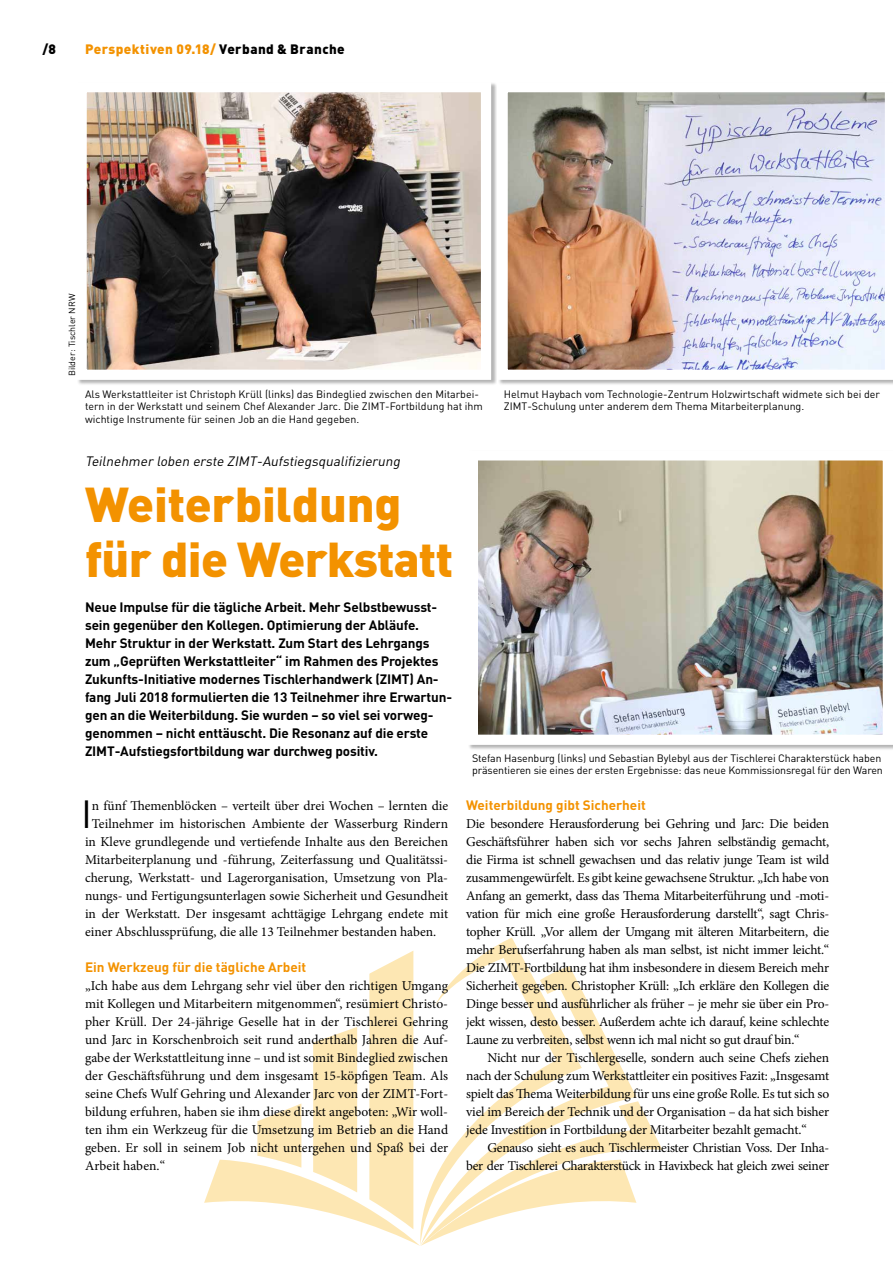
<style>
.page{position:relative;width:893px;height:1263px;background:#fff}
.page>*{position:absolute;margin:0;border:0;box-sizing:border-box;transform-origin:0 0}
.t1{font:900 48.3px/55.5px "DIN";letter-spacing:-.015em;color:#f39200}
.t2{font:38.85px "DIN";color:#000}
.t3{font:13.5px/18px "Minion Pro";letter-spacing:-.005em;color:#000;text-align:justify}
.t4{font:700 13.5px/18px "DIN";letter-spacing:-.01em;color:#000}
.t5{font:700 13.5px "DIN";color:#f39200}
.t6{font:italic 13.5px "DIN";color:#000}
.t7{font:900 13.5px "DIN";letter-spacing:.03em;color:#f39200}
.t8{font:900 13.5px "DIN";color:#000}
.t9{font:10.65px/12.8px "DIN";color:#000}
.t10{font:8.85px "DIN";color:#000}
.s1{color:#000}
</style>
<div class="page">
<svg style="left:204px;top:950px;width:458px;height:296px"></svg>
<div style="left:76px;top:82px;width:421px;height:304px;background:#000;opacity:.3"></div>
<img style="left:88px;top:93px;width:392px;height:276px">
<img style="left:507px;top:92px;width:378px;height:278px">
<img style="left:479px;top:461px;width:403px;height:273px">
<p class="t8" style="left:43px;top:40px;width:15px">/8</p>
<p class="t7" style="left:85px;top:40px;width:261px">Perspektiven 09.18/ <span class="s1">Verband &amp; Branche</span></p>
<p class="t10" style="left:67px;top:376px;width:84px;rotate:-90deg">Bilder: Tischler NRW</p>
<p class="t9" style="left:85px;top:387px;width:399px">Als Werkstattleiter ist Christoph Krüll (links) das Bindeglied zwischen den Mitarbei&shy;tern in der Werkstatt und seinem Chef Alexander Jarc. Die ZIMT-Fortbildung hat ihm wichtige Instrumente für seinen Job an die Hand gegeben.</p>
<p class="t9" style="left:504px;top:387px;width:378px">Helmut Haybach vom Technologie-Zentrum Holzwirtschaft widmete sich bei der<br>ZIMT-Schulung unter anderem dem Thema Mitarbeiterplanung.</p>
<p class="t6" style="left:85px;top:453px;width:319px">Teilnehmer loben erste ZIMT-Aufstiegsqualifizierung</p>
<h1 class="t1" style="left:85px;top:474px;width:370px">Weiterbildung für die Werkstatt</h1>
<p class="t4" style="left:85px;top:598px;width:369px">Neue Impulse für die tägliche Arbeit. Mehr Selbstbewusst&shy;sein gegenüber den Kollegen. Optimierung der Abläufe.<br>Mehr Struktur in der Werkstatt. Zum Start des Lehrgangs zum „Geprüften Werkstattleiter“ im Rahmen des Projektes Zukunfts-Initiative modernes Tischlerhandwerk (ZIMT) An&shy;fang Juli 2018 formulierten die 13 Teilnehmer ihre Erwartun&shy;gen an die Weiterbildung. Sie wurden – so viel sei vorweg&shy;genommen – nicht enttäuscht. Die Resonanz auf die erste ZIMT-Aufstiegsfortbildung war durchweg positiv.</p>
<h2 class="t2" style="left:81px;top:790px;width:12px">I</h2>
<p class="t3" style="left:92px;top:797px;width:358px">n fünf Themenblöcken – verteilt über drei Wochen – lernten die</p>
<p class="t3" style="left:92px;top:815px;width:358px">Teilnehmer im historischen Ambiente der Wasserburg Rindern</p>
<p class="t3" style="left:85px;top:833px;width:365px">in Kleve grundlegende und vertiefende Inhalte aus den Bereichen</p>
<p class="t3" style="left:85px;top:851px;width:365px">Mitarbeiterplanung und -führung, Zeiterfassung und Qualitätssi-</p>
<p class="t3" style="left:85px;top:869px;width:365px">cherung, Werkstatt- und Lagerorganisation, Umsetzung von Pla-</p>
<p class="t3" style="left:85px;top:887px;width:365px">nungs- und Fertigungsunterlagen sowie Sicherheit und Gesundheit</p>
<p class="t3" style="left:85px;top:905px;width:365px">in der Werkstatt. Der insgesamt achttägige Lehrgang endete mit</p>
<p class="t3" style="left:85px;top:923px;width:353px">einer Abschlussprüfung, die alle 13 Teilnehmer bestanden haben.</p>
<p class="t5" style="left:85px;top:958px;width:223px">Ein Werkzeug für die tägliche Arbeit</p>
<p class="t3" style="left:85px;top:977px;width:365px">„Ich habe aus dem Lehrgang sehr viel über den richtigen Umgang mit Kollegen und Mitarbeitern mitgenommen“, resümiert Christo&shy;pher Krüll. Der 24-jährige Geselle hat in der Tischlerei Gehring und Jarc in Korschenbroich seit rund anderthalb Jahren die Auf&shy;gabe der Werkstattleitung inne – und ist somit Bindeglied zwischen der Geschäftsführung und dem insgesamt 15-köpfigen Team. Als seine Chefs Wulf Gehring und Alexander Jarc von der ZIMT-Fort&shy;bildung erfuhren, haben sie ihm diese direkt angeboten: „Wir woll&shy;ten ihm ein Werkzeug für die Umsetzung im Betrieb an die Hand geben. Er soll in seinem Job nicht untergehen und Spaß bei der Arbeit haben.“</p>
<p class="t9" style="left:472px;top:751px;width:412px">Stefan Hasenburg (links) und Sebastian Bylebyl aus der Tischlerei Charakterstück haben präsentieren sie eines der ersten Ergebnisse: das neue Kommissionsregal für den Waren</p>
<p class="t5" style="left:466px;top:796px;width:181px">Weiterbildung gibt Sicherheit</p>
<p class="t3" style="left:466px;top:815px;width:365px">Die besondere Herausforderung bei Gehring und Jarc: Die beiden Geschäftsführer haben sich vor sechs Jahren selbständig gemacht, die Firma ist schnell gewachsen und das relativ junge Team ist wild zusammengewürfelt. Es gibt keine gewachsene Struktur. „Ich habe von Anfang an gemerkt, dass das Thema Mitarbeiterführung und -moti&shy;vation für mich eine große Herausforderung darstellt“, sagt Chris&shy;topher Krüll. „Vor allem der Umgang mit älteren Mitarbeitern, die mehr Berufserfahrung haben als man selbst, ist nicht immer leicht.“ Die ZIMT-Fortbildung hat ihm insbesondere in diesem Bereich mehr Sicherheit gegeben. Christopher Krüll: „Ich erkläre den Kollegen die Dinge besser und ausführlicher als früher – je mehr sie über ein Pro&shy;jekt wissen, desto besser. Außerdem achte ich darauf, keine schlechte Laune zu verbreiten, selbst wenn ich mal nicht so gut drauf bin.“</p>
<p class="t3" style="left:466px;top:1049px;width:365px;text-indent:21px">Nicht nur der Tischlergeselle, sondern auch seine Chefs ziehen nach der Schulung zum Werkstattleiter ein positives Fazit: „Insgesamt spielt das Thema Weiterbildung für uns eine große Rolle. Es tut sich so viel im Bereich der Technik und der Organisation – da hat sich bisher jede Investition in Fortbildung der Mitarbeiter bezahlt gemacht.“</p>
<p class="t3" style="left:466px;top:1139px;width:365px;text-align:right">Genauso sieht es auch Tischlermeister Christian Voss. Der Inha-<br>ber der Tischlerei Charakterstück in Havixbeck hat gleich zwei seiner</p>
</div>
